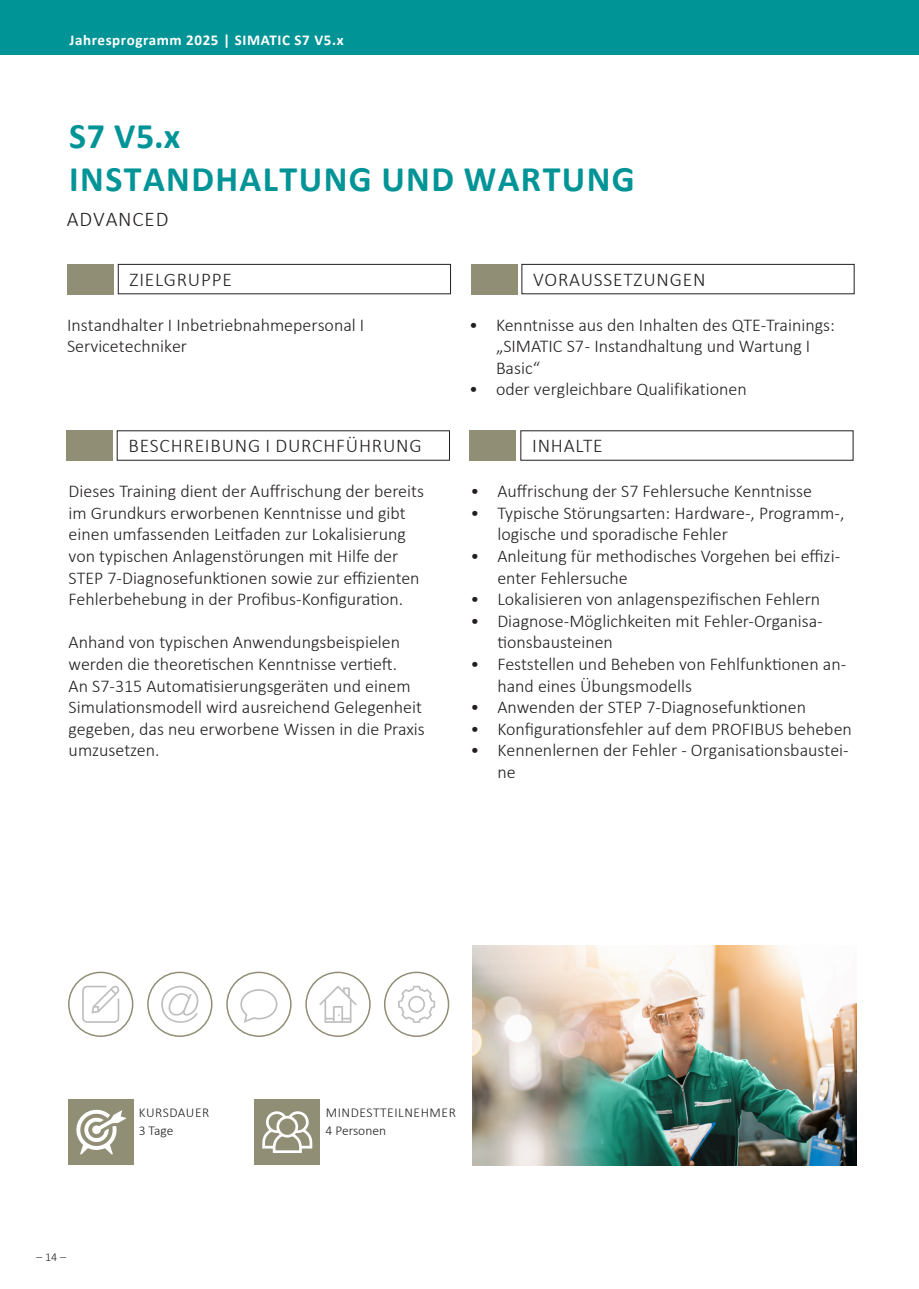
<style>
.page{position:relative;width:919px;height:1289px;background:#fff}
.page>*{position:absolute;margin:0;border:0;box-sizing:border-box;transform-origin:0 0}
.Bezeichnung_Schulung{font:700 36px "Calibri";letter-spacing:.04em;color:#009497}
.t1{font:300 21px "Calibri";letter-spacing:.04em;color:#231f20}
.t2{font:300 19.5px "Calibri";letter-spacing:.04em;color:#231f20}
.Text_Schulung_fließend{font:300 18px/21.6px "Calibri";color:#231f20}
.Inhalt_1{font:300 18px/21.6px "Calibri";color:#231f20}
.t3{font:700 15px "Calibri";letter-spacing:.04em;color:#fff}
.t4{font:300 13.5px "Calibri";letter-spacing:.04em;color:#231f20}
.t5{font:300 13.5px "Calibri";color:#231f20}
.t6{font:300 12px "Calibri";color:#231f20}
</style>
<div class="page">
<div style="left:0;top:0;width:918px;height:54px;background:#009497"></div>
<img style="left:472px;top:945px;width:384px;height:220px">
<div style="left:67px;top:264px;width:47px;height:30px;background:#918e76"></div>
<div style="left:118px;top:264px;width:333px;height:30px;border:1px solid #231f20"></div>
<div style="left:470px;top:264px;width:47px;height:30px;background:#918e76"></div>
<div style="left:521px;top:264px;width:333px;height:30px;border:1px solid #231f20"></div>
<div style="left:66px;top:430px;width:47px;height:30px;background:#918e76"></div>
<div style="left:469px;top:430px;width:47px;height:30px;background:#918e76"></div>
<svg style="left:398px;top:985px;width:37px;height:37px"></svg>
<svg style="left:161px;top:985px;width:37px;height:37px"></svg>
<svg style="left:240px;top:989px;width:37px;height:33px"></svg>
<svg style="left:319px;top:986px;width:37px;height:36px"></svg>
<div style="left:68px;top:971px;width:65px;height:65px;border:2px solid #918e76;border-radius:50%"></div>
<svg style="left:82px;top:985px;width:37px;height:37px"></svg>
<div style="left:147px;top:971px;width:65px;height:65px;border:2px solid #918e76;border-radius:50%"></div>
<div style="left:226px;top:971px;width:65px;height:65px;border:2px solid #918e76;border-radius:50%"></div>
<div style="left:305px;top:971px;width:65px;height:65px;border:2px solid #918e76;border-radius:50%"></div>
<div style="left:384px;top:971px;width:65px;height:65px;border:2px solid #918e76;border-radius:50%"></div>
<div style="left:68px;top:1099px;width:65px;height:65px;background:#918e76"></div>
<svg style="left:76px;top:1109px;width:51px;height:45px"></svg>
<div style="left:255px;top:1099px;width:65px;height:65px;background:#918e76"></div>
<svg style="left:262px;top:1111px;width:50px;height:41px"></svg>
<p class="t3" style="left:69px;top:29px;width:275px">Jahresprogramm 2025 | SIMATIC S7 V5.x</p>
<p class="Bezeichnung_Schulung" style="left:69px;top:110px;width:113px">S7 V5.x</p>
<p class="Bezeichnung_Schulung" style="left:69px;top:153px;width:567px">INSTANDHALTUNG UND WARTUNG</p>
<p class="t1" style="left:67px;top:206px;width:103px">ADVANCED</p>
<p class="t2" style="left:130px;top:267px;width:104px">ZIELGRUPPE</p>
<p class="t2" style="left:533px;top:267px;width:174px">VORAUSSETZUNGEN</p>
<p class="Inhalt_1" style="left:67px;top:313px;width:298px">Instandhalter I Inbetriebnahmepersonal I<br>Servicetechniker</p>
<p class="Text_Schulung_fließend" style="left:469px;top:313px;width:367px">• Kenntnisse aus den Inhalten des QTE-Trainings:</p>
<p class="Text_Schulung_fließend" style="left:496px;top:335px;width:316px">„SIMATIC S7 - Instandhaltung und Wartung I<br>Basic“</p>
<p class="Text_Schulung_fließend" style="left:469px;top:378px;width:279px">• oder vergleichbare Qualifikationen</p>
<p class="t2" style="left:129px;top:433px;width:294px">BESCHREIBUNG I DURCHFÜHRUNG</p>
<p class="t2" style="left:532px;top:433px;width:72px">INHALTE</p>
<p class="Text_Schulung_fließend" style="left:69px;top:480px;width:357px">Dieses Training dient der Auffrischung der bereits im Grundkurs erworbenen Kenntnisse und gibt einen umfassenden Leitfaden zur Lokalisierung von typischen Anlagenstörungen mit Hilfe der STEP 7-Diagnosefunktionen sowie zur effizienten Fehlerbehebung in der Profibus-Konfiguration.</p>
<p class="Text_Schulung_fließend" style="left:69px;top:631px;width:358px">Anhand von typischen Anwendungsbeispielen werden die theoretischen Kenntnisse vertieft.<br>An S7-315 Automatisierungsgeräten und einem Simulationsmodell wird ausreichend Gelegenheit gegeben, das neu erworbene Wissen in die Praxis umzusetzen.</p>
<p class="Text_Schulung_fließend" style="left:470px;top:480px;width:343px">• Auffrischung der S7 Fehlersuche Kenntnisse</p>
<p class="Text_Schulung_fließend" style="left:497px;top:501px;width:348px;text-indent:-27px">• Typische Störungsarten: Hardware-, Programm-, logische und sporadische Fehler</p>
<p class="Text_Schulung_fließend" style="left:497px;top:545px;width:344px;text-indent:-27px">• Anleitung für methodisches Vorgehen bei effizi&shy;enter Fehlersuche</p>
<p class="Text_Schulung_fließend" style="left:470px;top:588px;width:351px">• Lokalisieren von anlagenspezifischen Fehlern</p>
<p class="Text_Schulung_fließend" style="left:497px;top:609px;width:327px;text-indent:-27px">• Diagnose-Möglichkeiten mit Fehler-Organisa&shy;tionsbausteinen</p>
<p class="Text_Schulung_fließend" style="left:497px;top:653px;width:350px;text-indent:-27px">• Feststellen und Beheben von Fehlfunktionen an&shy;hand eines Übungsmodells</p>
<p class="Text_Schulung_fließend" style="left:470px;top:696px;width:337px">• Anwenden der STEP 7-Diagnosefunktionen</p>
<p class="Text_Schulung_fließend" style="left:470px;top:717px;width:383px">• Konfigurationsfehler auf dem PROFIBUS beheben</p>
<p class="Text_Schulung_fließend" style="left:497px;top:739px;width:353px;text-indent:-27px">• Kennenlernen der Fehler - Organisationsbaustei&shy;ne</p>
<p class="t6" style="left:37px;top:1249px;width:31px">– 14 –</p>
<p class="t4" style="left:139px;top:1103px;width:72px">KURSDAUER</p>
<p class="t4" style="left:139px;top:1121px;width:36px">3 Tage</p>
<p class="t4" style="left:326px;top:1103px;width:132px">MINDESTTEILNEHMER</p>
<p class="t5" style="left:325px;top:1121px;width:62px">4 Personen</p>
</div>
